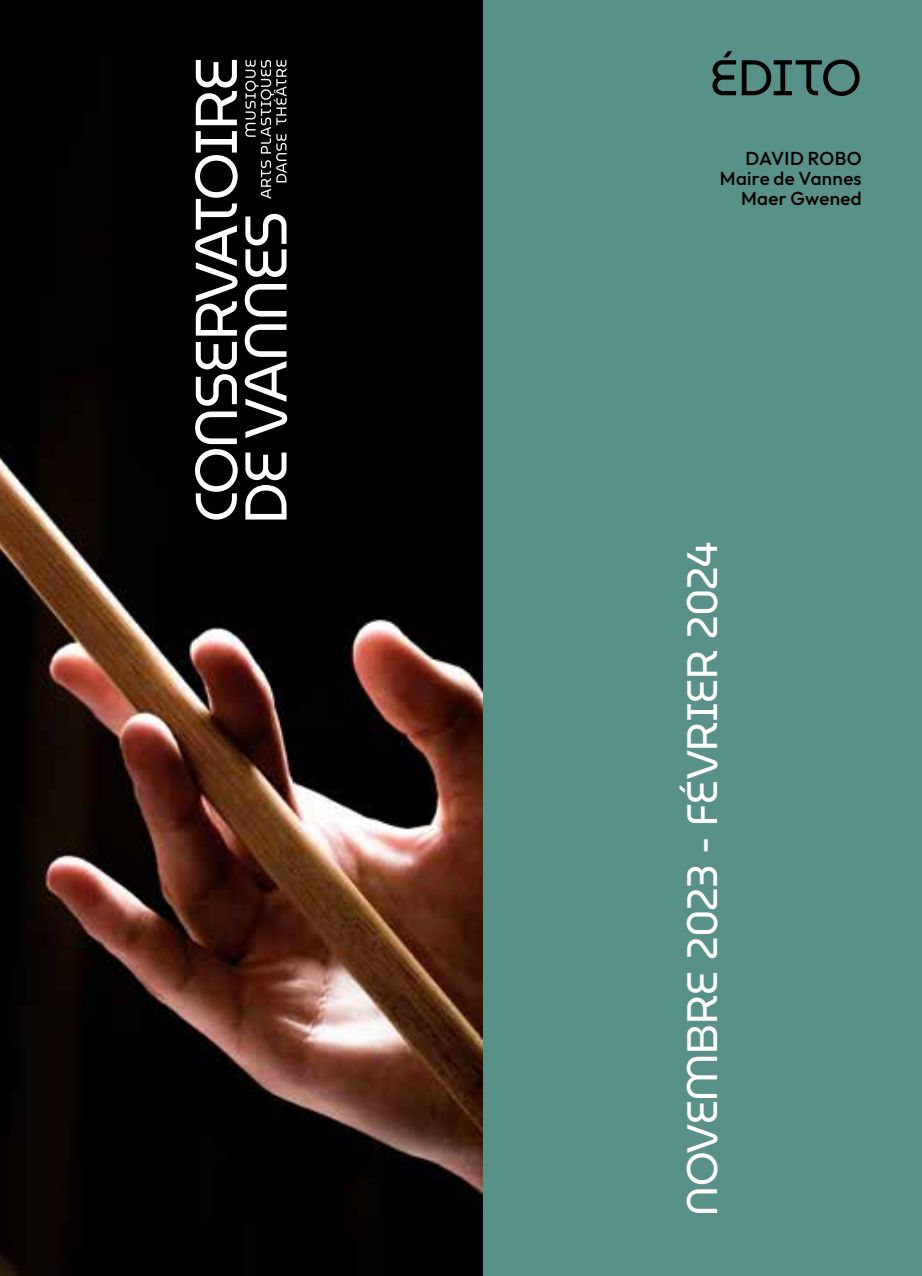
<style>
.page{position:relative;width:922px;height:1276px;background:#fff}
.page>*{position:absolute;margin:0;border:0;box-sizing:border-box;transform-origin:0 0}
.t1{font:50px "Museo Moderno";letter-spacing:-.02em;color:#000}
.t2{font:42.5px "Museo Moderno";letter-spacing:-.01em;color:#fff}
.t3{font:100 18.75px/20px "Outfit";letter-spacing:.015em;color:#000;text-align:right}
</style>
<div class="page">
<div style="left:0;top:0;width:921px;height:1276px;background:#589188"></div>
<img style="left:0;top:0;width:482px;height:1276px">
<svg style="left:195px;top:342px;width:42px;height:177px;background:#575757"></svg>
<svg style="left:195px;top:131px;width:42px;height:205px;background:#585858"></svg>
<svg style="left:196px;top:60px;width:41px;height:65px;background:#6c6c6c"></svg>
<svg style="left:245px;top:452px;width:41px;height:67px;background:#646464"></svg>
<svg style="left:245px;top:324px;width:42px;height:114px;background:#535353"></svg>
<svg style="left:245px;top:284px;width:41px;height:32px"></svg>
<svg style="left:245px;top:214px;width:41px;height:63px;background:#646464"></svg>
<svg style="left:245px;top:60px;width:41px;height:139px;background:#2e2e2e"></svg>
<h1 class="t1" style="left:710px;top:40px;width:153px">ÉDITO</h1>
<p class="t3" style="left:719px;top:149px;width:143px">DAVID ROBO<br>Maire de Vannes<br>Maer Gwened</p>
<h2 class="t2" style="left:669px;top:1215px;width:676px;rotate:-90deg">NOVEMBRE 2023 - FÉVRIER 2024</h2>
</div>
